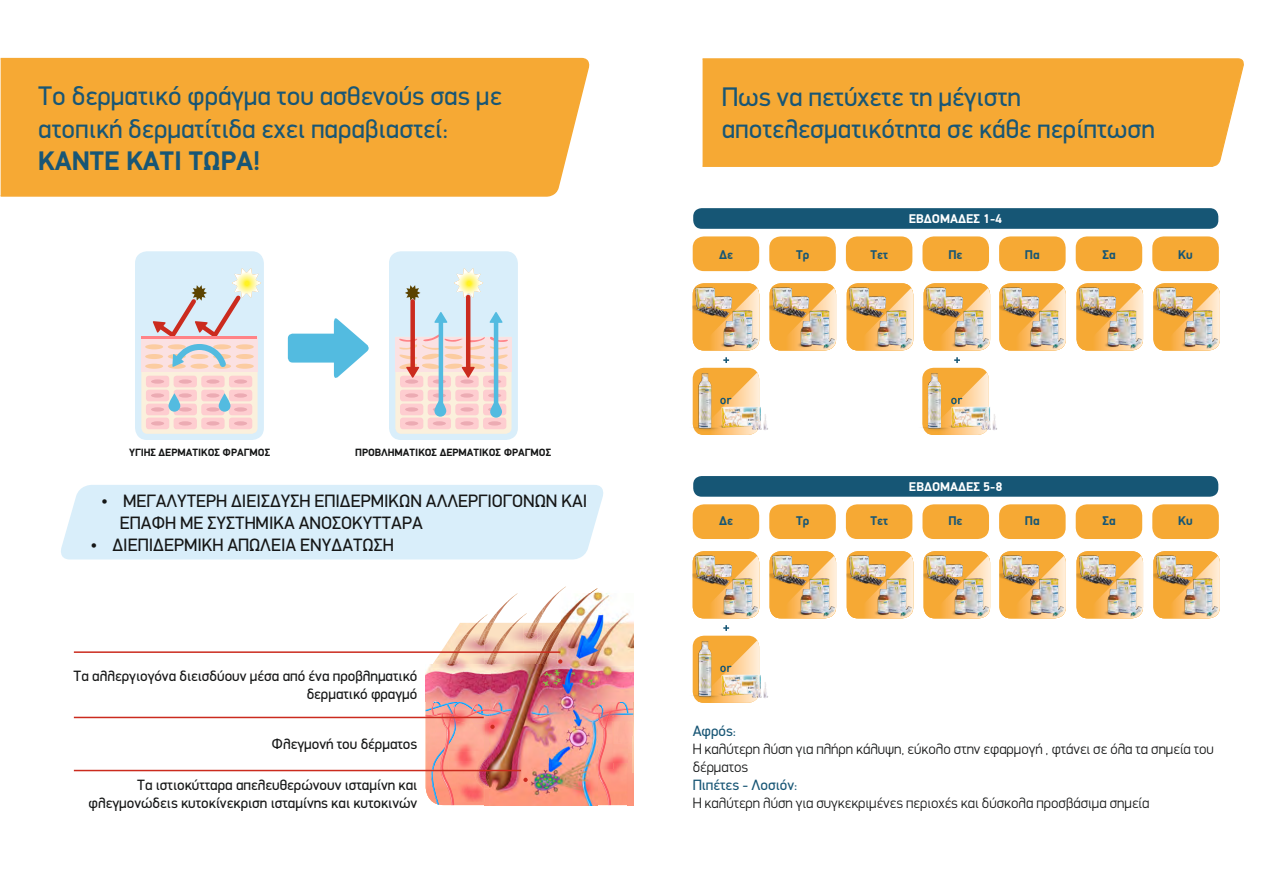
<style>
.page{position:relative;width:1263px;height:893px;background:#fff}
.page>*{position:absolute;margin:0;border:0;box-sizing:border-box;transform-origin:0 0}
.t1{font:27px/32.2px "PF Din Display";color:#185675}
.t2{font:700 27px "PF Din Display";color:#185675}
.t3{font:18px/21.6px "PF Din Display";color:#151616}
.t4{font:15px/18px "PF Din Display";color:#151616;text-align:right}
.t5{font:300 15px/18.1px "PF Din Display";color:#151616}
.t6{font:15px "PF Din Display";color:#185675}
.t7{font:700 12.75px "PF Din Display";color:#165675}
.t8{font:700 12.75px "PF Din Display";color:#fff}
.t9{font:700 10.65px "PF Din Display";color:#151616}
</style>
<div class="page">
<div style="left:693px;top:236px;width:66px;height:35px;background:#f6a934;border-radius:11px"></div>
<div style="left:693px;top:368px;width:66px;height:67px;background:#f6a934;border-radius:11px"></div>
<div style="left:693px;top:283px;width:66px;height:67px;background:#f6a934;border-radius:11px"></div>
<svg style="left:697px;top:288px;width:62px;height:62px"></svg>
<div style="left:847px;top:283px;width:66px;height:67px;background:#f6a934;border-radius:11px"></div>
<svg style="left:851px;top:288px;width:62px;height:62px"></svg>
<div style="left:1076px;top:283px;width:67px;height:67px;background:#f6a934;border-radius:11px"></div>
<svg style="left:1081px;top:288px;width:62px;height:62px"></svg>
<div style="left:769px;top:283px;width:67px;height:67px;background:#f6a934;border-radius:11px"></div>
<svg style="left:774px;top:288px;width:62px;height:62px"></svg>
<div style="left:999px;top:283px;width:67px;height:67px;background:#f6a934;border-radius:11px"></div>
<svg style="left:1004px;top:288px;width:62px;height:62px"></svg>
<div style="left:923px;top:283px;width:67px;height:67px;background:#f6a934;border-radius:11px"></div>
<svg style="left:928px;top:288px;width:62px;height:62px"></svg>
<div style="left:1153px;top:283px;width:67px;height:67px;background:#f6a934;border-radius:11px"></div>
<svg style="left:1158px;top:288px;width:62px;height:62px"></svg>
<div style="left:999px;top:236px;width:66px;height:35px;background:#f6a934;border-radius:11px"></div>
<div style="left:846px;top:236px;width:66px;height:35px;background:#f6a934;border-radius:11px"></div>
<div style="left:1152px;top:236px;width:67px;height:35px;background:#f6a934;border-radius:11px"></div>
<div style="left:769px;top:236px;width:67px;height:35px;background:#f6a934;border-radius:11px"></div>
<div style="left:1076px;top:236px;width:66px;height:35px;background:#f6a934;border-radius:11px"></div>
<div style="left:922px;top:236px;width:67px;height:35px;background:#f6a934;border-radius:11px"></div>
<div style="left:693px;top:208px;width:525px;height:21px;background:#165675;border-radius:8px"></div>
<svg style="left:723px;top:357px;width:6px;height:6px"></svg>
<svg style="left:954px;top:357px;width:6px;height:6px"></svg>
<img style="left:759px;top:403px;width:9px;height:27px">
<img style="left:693px;top:287px;width:41px;height:32px">
<img style="left:847px;top:287px;width:41px;height:32px">
<img style="left:1076px;top:287px;width:41px;height:32px">
<img style="left:769px;top:287px;width:41px;height:32px">
<img style="left:999px;top:287px;width:41px;height:32px">
<img style="left:923px;top:287px;width:41px;height:32px">
<img style="left:1153px;top:287px;width:41px;height:32px">
<img style="left:692px;top:368px;width:10px;height:65px">
<img style="left:716px;top:311px;width:43px;height:40px">
<img style="left:870px;top:311px;width:43px;height:40px">
<img style="left:1100px;top:311px;width:43px;height:40px">
<img style="left:793px;top:311px;width:43px;height:40px">
<img style="left:1023px;top:311px;width:43px;height:40px">
<img style="left:947px;top:311px;width:43px;height:40px">
<img style="left:1177px;top:311px;width:43px;height:40px">
<div style="left:922px;top:368px;width:67px;height:67px;background:#f6a934;border-radius:11px"></div>
<img style="left:989px;top:407px;width:8px;height:23px">
<img style="left:922px;top:368px;width:10px;height:65px">
<img style="left:697px;top:372px;width:62px;height:63px">
<div style="left:693px;top:504px;width:66px;height:35px;background:#f6a934;border-radius:11px"></div>
<div style="left:693px;top:636px;width:66px;height:67px;background:#f6a934;border-radius:11px"></div>
<div style="left:693px;top:551px;width:66px;height:67px;background:#f6a934;border-radius:11px"></div>
<svg style="left:697px;top:556px;width:62px;height:62px"></svg>
<div style="left:847px;top:551px;width:66px;height:67px;background:#f6a934;border-radius:11px"></div>
<svg style="left:851px;top:556px;width:62px;height:62px"></svg>
<div style="left:1076px;top:551px;width:67px;height:67px;background:#f6a934;border-radius:11px"></div>
<svg style="left:1081px;top:556px;width:62px;height:62px"></svg>
<div style="left:769px;top:551px;width:67px;height:67px;background:#f6a934;border-radius:11px"></div>
<svg style="left:774px;top:556px;width:62px;height:62px"></svg>
<div style="left:999px;top:551px;width:67px;height:67px;background:#f6a934;border-radius:11px"></div>
<svg style="left:1004px;top:556px;width:62px;height:62px"></svg>
<div style="left:923px;top:551px;width:67px;height:67px;background:#f6a934;border-radius:11px"></div>
<svg style="left:928px;top:556px;width:62px;height:62px"></svg>
<div style="left:1153px;top:551px;width:67px;height:67px;background:#f6a934;border-radius:11px"></div>
<svg style="left:1158px;top:556px;width:62px;height:62px"></svg>
<div style="left:999px;top:504px;width:66px;height:35px;background:#f6a934;border-radius:11px"></div>
<div style="left:846px;top:504px;width:66px;height:35px;background:#f6a934;border-radius:11px"></div>
<div style="left:1152px;top:504px;width:67px;height:35px;background:#f6a934;border-radius:11px"></div>
<div style="left:769px;top:504px;width:67px;height:35px;background:#f6a934;border-radius:11px"></div>
<div style="left:1076px;top:504px;width:66px;height:35px;background:#f6a934;border-radius:11px"></div>
<div style="left:922px;top:504px;width:67px;height:35px;background:#f6a934;border-radius:11px"></div>
<div style="left:693px;top:476px;width:525px;height:21px;background:#165675;border-radius:8px"></div>
<svg style="left:723px;top:625px;width:6px;height:6px"></svg>
<img style="left:759px;top:671px;width:9px;height:27px">
<img style="left:693px;top:554px;width:41px;height:32px">
<img style="left:847px;top:554px;width:41px;height:32px">
<img style="left:1076px;top:554px;width:41px;height:32px">
<img style="left:769px;top:554px;width:41px;height:32px">
<img style="left:999px;top:554px;width:41px;height:32px">
<img style="left:923px;top:554px;width:41px;height:32px">
<img style="left:1153px;top:554px;width:41px;height:32px">
<img style="left:692px;top:636px;width:9px;height:65px">
<img style="left:716px;top:579px;width:43px;height:40px">
<img style="left:870px;top:579px;width:43px;height:40px">
<img style="left:1100px;top:579px;width:43px;height:40px">
<img style="left:793px;top:579px;width:43px;height:40px">
<img style="left:1023px;top:579px;width:43px;height:40px">
<img style="left:947px;top:579px;width:43px;height:40px">
<img style="left:1177px;top:579px;width:43px;height:40px">
<img style="left:697px;top:640px;width:62px;height:63px">
<img style="left:927px;top:372px;width:62px;height:63px">
<div style="left:0;top:57px;width:590px;height:140px;background:#f6a934"></div>
<img style="left:633px;top:736px;width:1px;height:37px">
<hr style="left:74px;top:717px;width:410px;height:1px;background:#cb2b1e">
<hr style="left:74px;top:651px;width:486px;height:2px;background:#cb2b1e">
<hr style="left:74px;top:770px;width:447px;height:1px;background:#cb2b1e">
<img style="left:426px;top:586px;width:207px;height:219px">
<div style="left:135px;top:251px;width:129px;height:189px;background:#d9eefa;border-radius:12px"></div>
<div style="left:389px;top:251px;width:129px;height:189px;background:#d9eefa;border-radius:12px"></div>
<div style="left:61px;top:485px;width:542px;height:74px;background:#d9eefa"></div>
<svg style="left:405px;top:285px;width:15px;height:16px"></svg>
<svg style="left:454px;top:268px;width:29px;height:30px"></svg>
<hr style="left:466px;top:297px;width:4px;height:72px;background:#cb2b1e">
<svg style="left:395px;top:333px;width:116px;height:101px;background:#f4d4ce"></svg>
<div style="left:410px;top:301px;width:5px;height:68px;background:#cb2b1e"></div>
<svg style="left:489px;top:312px;width:14px;height:11px"></svg>
<hr style="left:494px;top:321px;width:4px;height:91px;background:#53bbe0">
<svg style="left:434px;top:312px;width:14px;height:11px"></svg>
<hr style="left:439px;top:321px;width:4px;height:91px;background:#53bbe0">
<svg style="left:141px;top:268px;width:120px;height:166px"></svg>
<svg style="left:334px;top:318px;width:35px;height:60px"></svg>
<div style="left:288px;top:334px;width:52px;height:29px;background:#53bbe0;border-radius:5px"></div>
<div style="left:702px;top:58px;width:542px;height:109px;background:#f6a934"></div>
<h1 class="t1" style="left:38px;top:82px;width:465px">Το δερµατικό φράγµα του ασθενούς σας µε ατοπική δερµατίτιδα εχει παραβιαστεί:</h1>
<h1 class="t2" style="left:38px;top:150px;width:224px">ΚΑΝΤΕ ΚΑΤΙ ΤΩΡΑ!</h1>
<p class="t9" style="left:129px;top:448px;width:143px">ΥΓΙΗΣ ΔΕΡΜΑΤΙΚΟΣ ΦΡΑΓΜΟΣ</p>
<p class="t9" style="left:355px;top:448px;width:197px">ΠΡΟΒΛΗΜΑΤΙΚΟΣ ΔΕΡΜΑΤΙΚΟΣ ΦΡΑΓΜΟΣ</p>
<p class="t3" style="left:120px;top:492px;width:469px;text-indent:-19px">• ΜΕΓΑΛΥΤΕΡΗ ΔΙΕΙΣΔΥΣΗ ΕΠΙΔΕΡΜΙΚΩΝ ΑΛΛΕΡΓΙΟΓΟΝΩΝ ΚΑΙ<br>ΕΠΑΦΗ ΜΕ ΣΥΣΤΗΜΙΚΑ ΑΝΟΣΟΚΥΤΤΑΡΑ</p>
<p class="t3" style="left:90px;top:535px;width:305px">• ΔΙΕΠΙΔΕΡΜΙΚΗ ΑΠΩΛΕΙΑ ΕΝΥΔΑΤΩΣΗ</p>
<p class="t4" style="left:74px;top:668px;width:345px">Τα αλλεργιογόνα διεισδύουν µέσα από ένα προβληµατικό δερµατικό φραγµό</p>
<p class="t4" style="left:271px;top:736px;width:147px">Φλεγµονή του δέρµατος</p>
<p class="t4" style="left:89px;top:777px;width:330px">Τα ιστιοκύτταρα απελευθερώνουν ισταµίνη και φλεγµονώδεις κυτοκίνεκριση ισταµίνης και κυτοκινών</p>
<h1 class="t1" style="left:722px;top:83px;width:435px">Πως να πετύχετε τη µέγιστη αποτελεσµατικότητα σε κάθε περίπτωση</h1>
<p class="t8" style="left:909px;top:213px;width:95px">ΕΒΔΟΜΑΔΕΣ 1-4</p>
<p class="t7" style="left:719px;top:249px;width:15px">Δε</p>
<p class="t7" style="left:796px;top:249px;width:15px">Τρ</p>
<p class="t7" style="left:870px;top:249px;width:19px">Τετ</p>
<p class="t7" style="left:948px;top:249px;width:15px">Πε</p>
<p class="t7" style="left:1025px;top:249px;width:16px">Πα</p>
<p class="t7" style="left:1102px;top:249px;width:15px">Σα</p>
<p class="t7" style="left:1178px;top:249px;width:16px">Κυ</p>
<p class="t8" style="left:909px;top:481px;width:95px">ΕΒΔΟΜΑΔΕΣ 5-8</p>
<p class="t7" style="left:719px;top:515px;width:15px">Δε</p>
<p class="t7" style="left:796px;top:515px;width:15px">Τρ</p>
<p class="t7" style="left:870px;top:515px;width:19px">Τετ</p>
<p class="t7" style="left:948px;top:515px;width:15px">Πε</p>
<p class="t7" style="left:1025px;top:515px;width:16px">Πα</p>
<p class="t7" style="left:1102px;top:515px;width:15px">Σα</p>
<p class="t7" style="left:1178px;top:515px;width:16px">Κυ</p>
<p class="t6" style="left:693px;top:725px;width:45px">Αφρός:</p>
<p class="t5" style="left:693px;top:741px;width:523px">Η καλύτερη λύση για πλήρη κάλυψη, εύκολο στην εφαρµογή , φτάνει σε όλα τα σηµεία του δέρµατος</p>
<p class="t6" style="left:693px;top:779px;width:106px">Πιπέτες - Λοσιόν:</p>
<p class="t5" style="left:693px;top:795px;width:458px">H καλύτερη λύση για συγκεκριµένες περιοχές και δύσκολα προσβάσιµα σηµεία</p>
</div>
